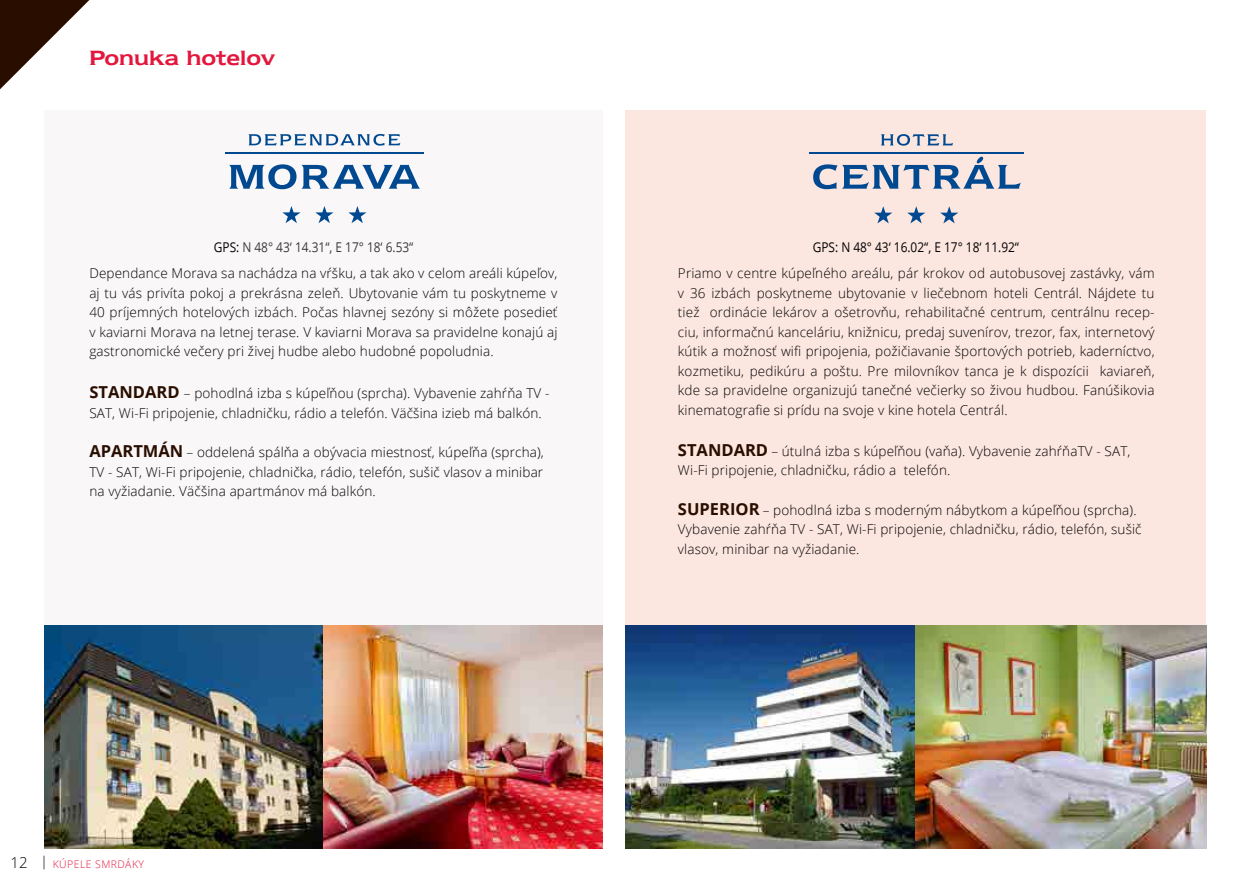
<style>
.page{position:relative;width:1251px;height:893px;background:#fff}
.page>*{position:absolute;margin:0;border:0;box-sizing:border-box;transform-origin:0 0}
.t1{font:24px "Newtext Demi";color:#e3173e}
.t2{font:300 13.5px/19.5px "Open Sans";letter-spacing:.01em;color:#000}
.t3{font:13.5px "Open Sans";color:#000;scale:.88 1}
.t4{font:300 10.5px "Open Sans";letter-spacing:.04em;color:#e3173e}
.s1{font-weight:400}
.s2{font-weight:400;color:#3b3b3c}
.s3{font-weight:700;font-size:16.5px;color:#290e00}
.s4{font-size:15px;color:#000}
</style>
<div class="page">
<div style="left:45px;top:111px;width:557px;height:737px;background:#f9f7f7"></div>
<div style="left:625px;top:111px;width:580px;height:737px;background:#fce6e0"></div>
<img style="left:45px;top:625px;width:557px;height:223px">
<img style="left:625px;top:625px;width:580px;height:223px">
<svg style="left:282px;top:206px;width:84px;height:17px"></svg>
<svg style="left:229px;top:164px;width:191px;height:25px"></svg>
<hr style="left:225px;top:152px;width:198px;height:2px;background:#004990">
<svg style="left:248px;top:134px;width:152px;height:12px"></svg>
<svg style="left:881px;top:134px;width:71px;height:12px"></svg>
<svg style="left:813px;top:157px;width:207px;height:32px"></svg>
<hr style="left:809px;top:152px;width:215px;height:2px;background:#004990">
<svg style="left:874px;top:206px;width:84px;height:17px"></svg>
<svg style="left:0;top:0;width:89px;height:89px"></svg>
<h1 class="t1" style="left:89px;top:44px;width:187px">Ponuka hotelov</h1>
<p class="t2" style="left:89px;top:233px;width:469px;line-height:26.5px;text-indent:124px"><span class="s1">GPS:</span> <span class="s2">N 48° 43‘ 14.31“, E 17° 18‘ 6.53“<br></span>Dependance Morava sa nachádza na vŕšku, a tak ako v celom areáli kúpeľov,</p>
<p class="t2" style="left:89px;top:283px;width:469px;text-align:justify">aj tu vás privíta pokoj a prekrásna zeleň. Ubytovanie vám tu poskytneme v 40 príjemných hotelových izbách. Počas hlavnej sezóny si môžete posedieť v kaviarni Morava na letnej terase. V kaviarni Morava sa pravidelne konajú aj gastronomické večery pri živej hudbe alebo hudobné popoludnia.</p>
<p class="t2" style="left:89px;top:383px;width:461px"><span class="s3">STANDARD</span> – pohodlná izba s kúpeľňou (sprcha). Vybavenie zahŕňa TV -<br>SAT, Wi-Fi pripojenie, chladničku, rádio a telefón. Väčšina izieb má balkón.</p>
<p class="t2" style="left:89px;top:442px;width:456px;text-align:justify"><span class="s3">APARTMÁN</span> – oddelená spálňa a obývacia miestnosť, kúpeľňa (sprcha), TV - SAT, Wi-Fi pripojenie, chladnička, rádio, telefón, sušič vlasov a minibar na vyžiadanie. Väčšina apartmánov má balkón.</p>
<p class="t4" style="left:11px;top:856px;width:135px"><span class="s4">12</span> <sup>|</sup> KÚPELE SMRDÁKY</p>
<p class="t3" style="left:812px;top:238px;width:236px">GPS: N 48° 43‘ 16.02“, E 17° 18‘ 11.92“</p>
<p class="t2" style="left:677px;top:263px;width:478px;text-align:justify">Priamo v centre kúpeľného areálu, pár krokov od autobusovej zastávky, vám v 36 izbách poskytneme ubytovanie v liečebnom hoteli Centrál. Nájdete tu tiež ordinácie lekárov a ošetrovňu, rehabilitačné centrum, centrálnu recep&shy;ciu, informačnú kanceláriu, knižnicu, predaj suvenírov, trezor, fax, internetový kútik a možnosť wifi pripojenia, požičiavanie športových potrieb, kaderníctvo, kozmetiku, pedikúru a poštu. Pre milovníkov tanca je k dispozícii kaviareň, kde sa pravidelne organizujú tanečné večierky so živou hudbou. Fanúšikovia kinematografie si prídu na svoje v kine hotela Centrál.</p>
<p class="t2" style="left:677px;top:441px;width:454px"><span class="s3">STANDARD</span> – útulná izba s kúpeľňou (vaňa). Vybavenie zahŕňaTV - SAT,<br>Wi-Fi pripojenie, chladničku, rádio a telefón.</p>
<p class="t2" style="left:677px;top:500px;width:465px"><span class="s3">SUPERIOR</span> – pohodlná izba s moderným nábytkom a kúpeľňou (sprcha).<br>Vybavenie zahŕňa TV - SAT, Wi-Fi pripojenie, chladničku, rádio, telefón, sušič vlasov, minibar na vyžiadanie.</p>
</div>
